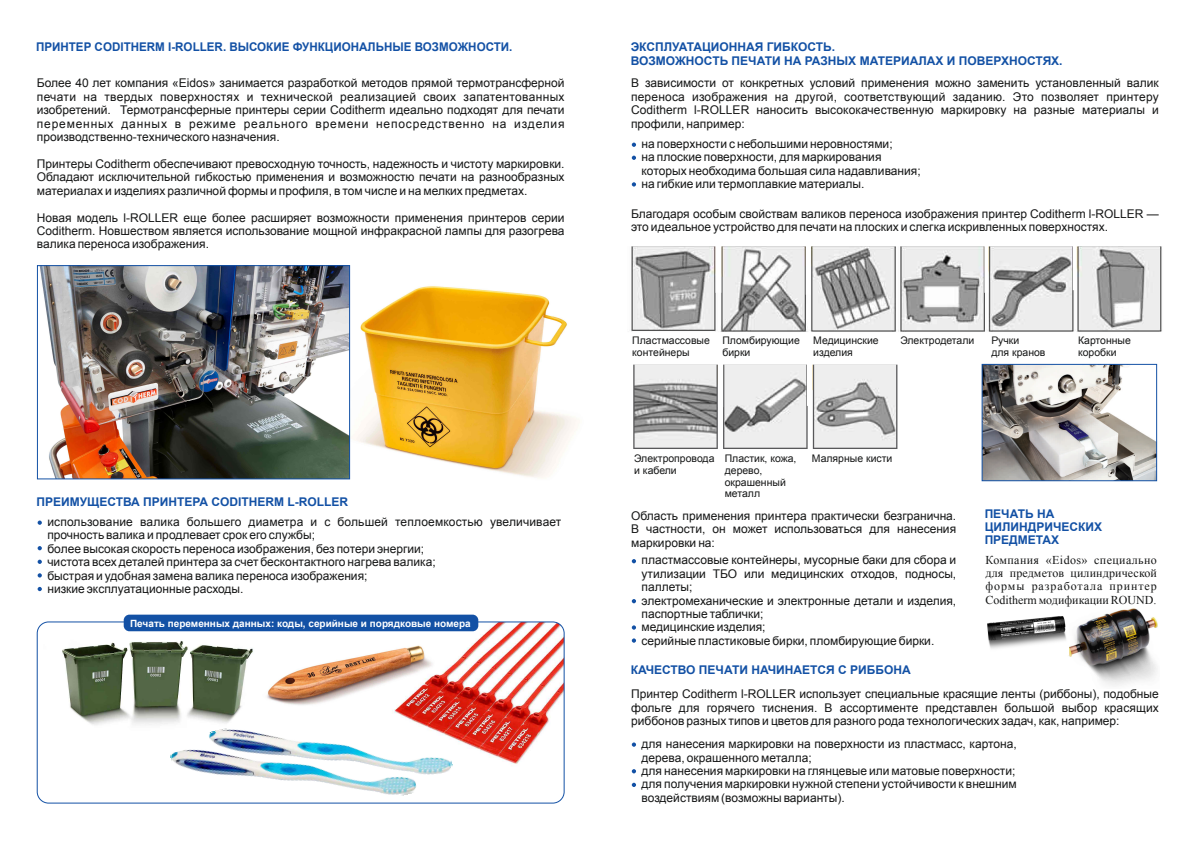
<style>
.page{position:relative;width:1191px;height:842px;background:#fff}
.page>*{position:absolute;margin:0;border:0;box-sizing:border-box;transform-origin:0 0}
.t1{font:12px/13.4px "Arial";color:#151616;text-align:justify}
.t2{font:700 12px/13.4px "Arial";color:#1351a5}
.t3{font:12px/13.3px "Times New Roman";color:#151616;text-align:justify}
.t4{font:10.5px/11.7px "Arial";color:#151616}
.t5{font:700 10px "Arial";color:#fff}
</style>
<div class="page">
<img style="left:1068px;top:608px;width:90px;height:78px">
<img style="left:314px;top:265px;width:263px;height:215px">
<img style="left:62px;top:641px;width:182px;height:84px">
<img style="left:371px;top:622px;width:193px;height:142px">
<svg style="left:38px;top:520px;width:4px;height:5px"></svg>
<svg style="left:632px;top:143px;width:4px;height:4px"></svg>
<div style="left:124px;top:615px;width:354px;height:16px;background:#1351a5;border-radius:6px"></div>
<svg style="left:632px;top:559px;width:4px;height:4px"></svg>
<img style="left:40px;top:267px;width:308px;height:210px">
<img style="left:168px;top:678px;width:288px;height:126px">
<img style="left:633px;top:365px;width:265px;height:84px">
<img style="left:631px;top:246px;width:531px;height:86px">
<div style="left:37px;top:265px;width:313px;height:214px;border:1px solid #1351a5"></div>
<svg style="left:38px;top:546px;width:4px;height:4px"></svg>
<svg style="left:38px;top:560px;width:4px;height:4px"></svg>
<svg style="left:38px;top:573px;width:4px;height:4px"></svg>
<svg style="left:38px;top:587px;width:4px;height:4px"></svg>
<svg style="left:632px;top:156px;width:4px;height:4px"></svg>
<svg style="left:632px;top:182px;width:4px;height:5px"></svg>
<svg style="left:632px;top:599px;width:4px;height:4px"></svg>
<svg style="left:632px;top:638px;width:4px;height:5px"></svg>
<svg style="left:632px;top:742px;width:4px;height:5px"></svg>
<svg style="left:632px;top:769px;width:4px;height:4px"></svg>
<svg style="left:632px;top:783px;width:4px;height:4px"></svg>
<svg style="left:632px;top:625px;width:4px;height:5px"></svg>
<img style="left:244px;top:644px;width:196px;height:65px">
<img style="left:987px;top:616px;width:79px;height:33px">
<img style="left:983px;top:366px;width:171px;height:113px">
<div style="left:981px;top:364px;width:175px;height:117px;border:1px solid #1351a5"></div>
<p class="t2" style="left:36px;top:41px;width:478px">ПРИНТЕР CODITHERM I-ROLLER. ВЫСОКИЕ ФУНКЦИОНАЛЬНЫЕ ВОЗМОЖНОСТИ.</p>
<p class="t1" style="left:37px;top:78px;width:529px">Более 40 лет компания «Eidos» занимается разработкой методов прямой термотрансферной печати на твердых поверхностях и технической реализацией своих запатентованных изобретений. Термотрансферные принтеры серии Coditherm идеально подходят для печати переменных данных в режиме реального времени непосредственно на изделия производственно-технического назначения.</p>
<p class="t1" style="left:37px;top:158px;width:529px">Принтеры Coditherm обеспечивают превосходную точность, надежность и чистоту маркировки.<br>Обладают исключительной гибкостью применения и возможностю печати на разнообразных материалах и изделиях различной формы и профиля, в том числе и на мелких предметах.</p>
<p class="t1" style="left:37px;top:212px;width:529px">Новая модель l-ROLLER еще более расширяет возможности применения принтеров серии Coditherm. Новшеством является использование мощной инфракрасной лампы для разогрева валика переноса изображения.</p>
<p class="t2" style="left:37px;top:496px;width:313px">ПРЕИМУЩЕСТВА ПРИНТЕРА CODITHERM L-ROLLER</p>
<p class="t1" style="left:47px;top:516px;width:515px;text-align:left">использование валика большего диаметра и с большей теплоемкостью увеличивает прочность валика и продлевает срок его службы;<br>более высокая скорость переноса изображения, без потери энергии;<br>чистота всех деталей принтера за счет бесконтактного нагрева валика;<br>быстрая и удобная замена валика переноса изображения;<br>низкие эксплуатационные расходы.</p>
<p class="t5" style="left:130px;top:619px;width:342px">Печать переменных данных: коды, серийные и порядковые номера</p>
<p class="t2" style="left:630px;top:41px;width:433px">ЭКСПЛУАТАЦИОННАЯ ГИБКОСТЬ.<br>ВОЗМОЖНОСТЬ ПЕЧАТИ НА РАЗНЫХ МАТЕРИАЛАХ И ПОВЕРХНОСТЯХ.</p>
<p class="t1" style="left:631px;top:78px;width:529px">В зависимости от конкретных условий применения можно заменить установленный валик переноса изображения на другой, соответствующий заданию. Это позволяет принтеру Coditherm l-ROLLER наносить высококачественную маркировку на разные материалы и профили, например:</p>
<p class="t1" style="left:641px;top:138px;width:281px;text-align:left">на поверхности с небольшими неровностями;<br>на плоские поверхности, для маркирования которых необходима большая сила надавливания; на гибкие или термоплавкие материалы.</p>
<p class="t1" style="left:631px;top:208px;width:529px">Благодаря особым свойствам валиков переноса изображения принтер Coditherm l-ROLLER — это идеальное устройство для печати на плоских и слегка искривленных поверхностях.</p>
<p class="t4" style="left:632px;top:335px;width:79px">Пластмассовые контейнеры</p>
<p class="t4" style="left:722px;top:335px;width:79px">Пломбирующие бирки</p>
<p class="t4" style="left:813px;top:335px;width:67px">Медицинские изделия</p>
<p class="t4" style="left:900px;top:335px;width:75px">Электродетали</p>
<p class="t4" style="left:991px;top:335px;width:56px">Ручки<br>для кранов</p>
<p class="t4" style="left:1078px;top:335px;width:54px">Картонные коробки</p>
<p class="t4" style="left:634px;top:454px;width:82px">Электропровода и кабели</p>
<p class="t4" style="left:724px;top:454px;width:73px">Пластик, кожа, дерево, окрашенный металл</p>
<p class="t4" style="left:812px;top:454px;width:82px">Малярные кисти</p>
<p class="t1" style="left:631px;top:510px;width:327px">Область применения принтера практически безгранична.<br>В частности, он может использоваться для нанесения маркировки на:</p>
<p class="t1" style="left:641px;top:555px;width:316px;text-align:left">пластмассовые контейнеры, мусорные баки для сбора и утилизации ТБО или медицинских отходов, подносы, паллеты;<br>электромеханические и электронные детали и изделия, паспортные таблички;<br>медицинские изделия;<br>серийные пластиковые бирки, пломбирующие бирки.</p>
<p class="t2" style="left:630px;top:664px;width:281px">КАЧЕСТВО ПЕЧАТИ НАЧИНАЕТСЯ С РИББОНА</p>
<p class="t2" style="left:984px;top:508px;width:119px">ПЕЧАТЬ НА<br>ЦИЛИНДРИЧЕСКИХ<br>ПРЕДМЕТАХ</p>
<p class="t3" style="left:985px;top:554px;width:173px">Компания «Eidos» специально для предметов цилиндрической формы разработала принтер Coditherm модификации ROUND.</p>
<p class="t1" style="left:631px;top:688px;width:529px">Принтер Coditherm l-ROLLER использует специальные красящие ленты (риббоны), подобные фольге для горячего тиснения. В ассортименте представлен большой выбор красящих риббонов разных типов и цветов для разного рода технологических задач, как, например:</p>
<p class="t1" style="left:641px;top:738px;width:377px;text-align:left">для нанесения маркировки на поверхности из пластмасс, картона, дерева, окрашенного металла;<br>для нанесения маркировки на глянцевые или матовые поверхности; для получения маркировки нужной степени устойчивости к внешним воздействиям (возможны варианты).</p>
</div>
